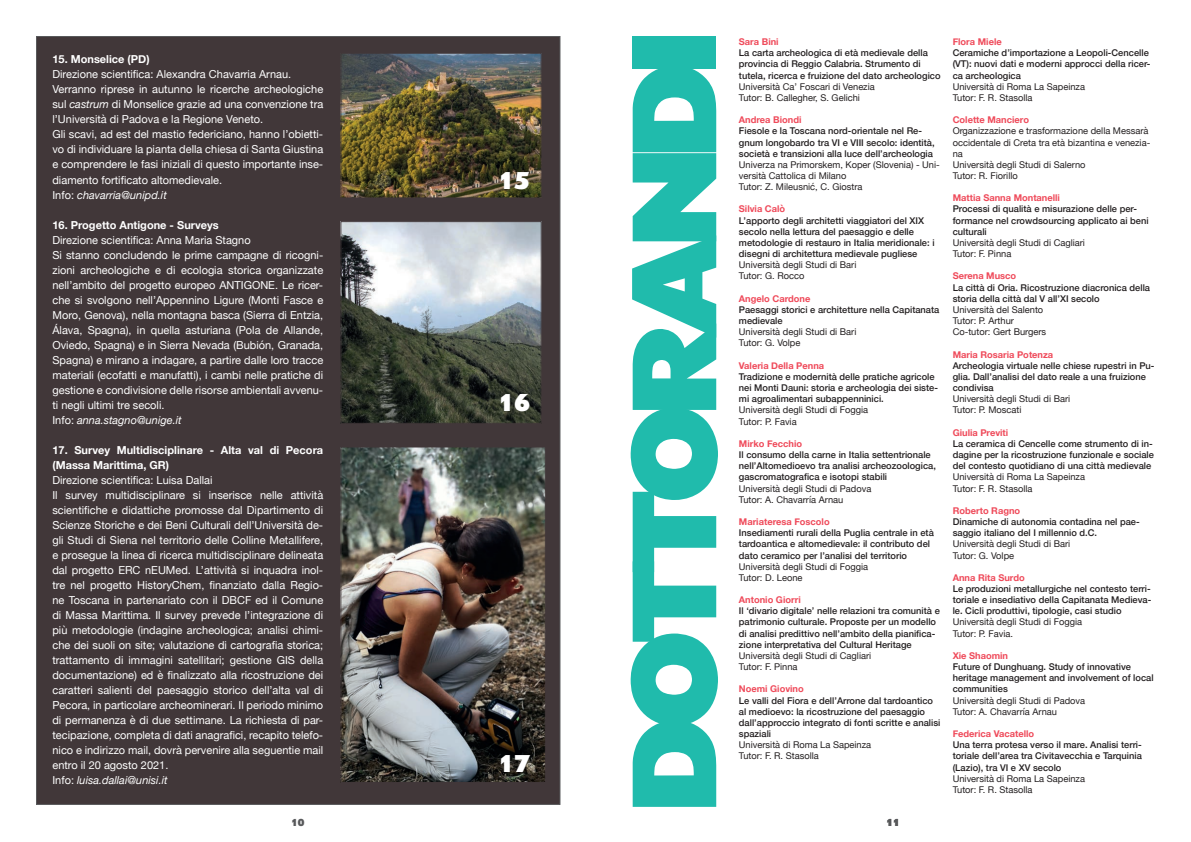
<style>
.page{position:relative;width:1191px;height:842px;background:#fff}
.page>*{position:absolute;margin:0;border:0;box-sizing:border-box;transform-origin:0 0}
.t1{font:118.3px "Granby Elephant BQ";letter-spacing:-.1em;color:#20bbac}
.t2{font:24px "Granby Elephant BQ";color:#fff}
.t3{font:11px/15px "Helvetica Neue";color:#fff}
.t4{font:700 11px/15px "Helvetica Neue";color:#fff}
.t5{font:10px "Granby Elephant BQ";color:#58595b}
.t6{font:500 9.3px/11.2px "Helvetica Neue";color:#231f20}
.t7{font:9.3px/11.2px "Helvetica Neue";color:#231f20}
.t8{font:700 9.3px "Helvetica Neue";color:#ef4a5a}
.s1{font-style:italic}
</style>
<div class="page">
<div style="left:36px;top:36px;width:524px;height:769px;background:#413739;border:1px solid #58595b"></div>
<img style="left:342px;top:55px;width:198px;height:141px">
<div style="left:340px;top:53px;width:202px;height:145px;border:1px solid #413739"></div>
<img style="left:342px;top:448px;width:202px;height:333px">
<div style="left:340px;top:446px;width:206px;height:337px;border:1px solid #413739"></div>
<img style="left:342px;top:223px;width:198px;height:199px">
<div style="left:340px;top:221px;width:202px;height:203px;border:1px solid #413739"></div>
<p class="t4" style="left:52px;top:52px;width:99px">15. Monselice (PD)</p>
<p class="t3" style="left:52px;top:68px;width:272px">Direzione scientifica: Alexandra Chavarria Arnau.<br>Verranno riprese in autunno le ricerche archeologiche sul <span class="s1">castrum</span> di Monselice grazie ad una convenzione tra l’Università di Padova e la Regione Veneto.<br>Gli scavi, ad est del mastio federiciano, hanno l’obietti&shy;vo di individuare la pianta della chiesa di Santa Giustina e comprendere le fasi iniziali di questo importante inse&shy;diamento fortificato altomedievale.<br>Info: <span class="s1">chavarria@unipd.it</span></p>
<p class="t4" style="left:52px;top:217px;width:168px">16. Progetto Antigone - Surveys</p>
<p class="t3" style="left:52px;top:233px;width:272px">Direzione scientifica: Anna Maria Stagno<br>Si stanno concludendo le prime campagne di ricogni&shy;zioni archeologiche e di ecologia storica organizzate nell’ambito del progetto europeo ANTIGONE. Le ricer&shy;che si svolgono nell’Appennino Ligure (Monti Fasce e Moro, Genova), nella montagna basca (Sierra di Entzia, Álava, Spagna), in quella asturiana (Pola de Allande, Oviedo, Spagna) e in Sierra Nevada (Bubión, Granada, Spagna) e mirano a indagare, a partire dalle loro tracce materiali (ecofatti e manufatti), i cambi nelle pratiche di gestione e condivisione delle risorse ambientali avvenu&shy;ti negli ultimi tre secoli.<br>Info: <span class="s1">anna.stagno@unige.it</span></p>
<p class="t4" style="left:52px;top:442px;width:272px">17. Survey Multidisciplinare - Alta val di Pecora (Massa Marittima, GR)</p>
<p class="t3" style="left:52px;top:473px;width:272px">Direzione scientifica: Luisa Dallai<br>Il survey multidisciplinare si inserisce nelle attività scientifiche e didattiche promosse dal Dipartimento di Scienze Storiche e dei Beni Culturali dell’Università de&shy;gli Studi di Siena nel territorio delle Colline Metallifere, e prosegue la linea di ricerca multidisciplinare delineata dal progetto ERC nEUMed. L’attività si inquadra inol&shy;tre nel progetto HistoryChem, finanziato dalla Regio&shy;ne Toscana in partenariato con il DBCF ed il Comune di Massa Marittima. Il survey prevede l’integrazione di più metodologie (indagine archeologica; analisi chimi&shy;che dei suoli on site; valutazione di cartografia storica; trattamento di immagini satellitari; gestione GIS della documentazione) ed è finalizzato alla ricostruzione dei caratteri salienti del paesaggio storico dell’alta val di Pecora, in particolare archeominerari. Il periodo minimo di permanenza è di due settimane. La richiesta di par&shy;tecipazione, completa di dati anagrafici, recapito telefo&shy;nico e indirizzo mail, dovrà pervenire alla seguentie mail entro il 20 agosto 2021.<br>Info: <span class="s1">luisa.dallai@unisi.it</span></p>
<p class="t5" style="left:291px;top:816px;width:15px">10</p>
<h2 class="t2" style="left:498px;top:165px;width:34px">15</h2>
<h2 class="t2" style="left:498px;top:387px;width:34px">16</h2>
<h2 class="t2" style="left:498px;top:747px;width:34px">17</h2>
<h1 class="t1" style="left:598px;top:813px;width:785px;rotate:-90deg">DOTTORANDI</h1>
<p class="t8" style="left:739px;top:34px;width:41px">Sara Bini</p>
<p class="t6" style="left:739px;top:47px;width:203px">La carta archeologica di età medievale della provincia di Reggio Calabria. Strumento di tutela, ricerca e fruizione del dato archeologico</p>
<p class="t7" style="left:739px;top:81px;width:137px">Università Ca’ Foscari di Venezia<br>Tutor: B. Callegher, S. Gelichi</p>
<p class="t8" style="left:739px;top:113px;width:64px">Andrea Biondi</p>
<p class="t6" style="left:739px;top:125px;width:197px">Fiesole e la Toscana nord-orientale nel Re&shy;gnum longobardo tra VI e VIII secolo: identità, società e transizioni alla luce dell’archeologia</p>
<p class="t7" style="left:739px;top:159px;width:202px">Univerza na Primorskem, Koper (Slovenia) - Uni&shy;versità Cattolica di Milano<br>Tutor: Z. Mileusnić, C. Giostra</p>
<p class="t8" style="left:739px;top:202px;width:48px">Silvia Calò</p>
<p class="t6" style="left:739px;top:214px;width:197px">L’apporto degli architetti viaggiatori del XIX secolo nella lettura del paesaggio e delle metodologie di restauro in Italia meridionale: i disegni di architettura medievale pugliese</p>
<p class="t7" style="left:739px;top:260px;width:119px">Università degli Studi di Bari<br>Tutor: G. Rocco</p>
<p class="t8" style="left:739px;top:291px;width:73px">Angelo Cardone</p>
<p class="t6" style="left:739px;top:303px;width:202px">Paesaggi storici e architetture nella Capitanata medievale</p>
<p class="t7" style="left:739px;top:327px;width:119px">Università degli Studi di Bari<br>Tutor: G. Volpe</p>
<p class="t8" style="left:739px;top:358px;width:87px">Valeria Della Penna</p>
<p class="t6" style="left:739px;top:370px;width:201px">Tradizione e modernità delle pratiche agricole nei Monti Dauni: storia e archeologia dei siste&shy;mi agroalimentari subappenninici.</p>
<p class="t7" style="left:739px;top:405px;width:131px">Università degli Studi di Foggia<br>Tutor: P. Favia</p>
<p class="t8" style="left:739px;top:436px;width:65px">Mirko Fecchio</p>
<p class="t6" style="left:739px;top:448px;width:198px">Il consumo della carne in Italia settentrionale nell’Altomedioevo tra analisi archeozoologica, gascromatografica e isotopi stabili</p>
<p class="t7" style="left:739px;top:483px;width:134px">Università degli Studi di Padova<br>Tutor: A. Chavarría Arnau</p>
<p class="t8" style="left:739px;top:514px;width:92px">Mariateresa Foscolo</p>
<p class="t6" style="left:739px;top:526px;width:196px">Insediamenti rurali della Puglia centrale in età tardoantica e altomedievale: il contributo del dato ceramico per l’analisi del territorio</p>
<p class="t7" style="left:739px;top:561px;width:131px">Università degli Studi di Foggia<br>Tutor: D. Leone</p>
<p class="t8" style="left:739px;top:592px;width:63px">Antonio Giorri</p>
<p class="t6" style="left:739px;top:605px;width:202px">Il ‘divario digitale’ nelle relazioni tra comunità e patrimonio culturale. Proposte per un modello di analisi predittivo nell’ambito della pianifica&shy;zione interpretativa del Cultural Heritage</p>
<p class="t7" style="left:739px;top:650px;width:134px">Università degli Studi di Cagliari<br>Tutor: F. Pinna</p>
<p class="t8" style="left:739px;top:682px;width:66px">Noemi Giovino</p>
<p class="t6" style="left:739px;top:694px;width:203px">Le valli del Fiora e dell’Arrone dal tardoantico al medioevo: la ricostruzione del paesaggio dall’approccio integrato di fonti scritte e analisi spaziali</p>
<p class="t7" style="left:739px;top:740px;width:134px">Università di Roma La Sapeinza<br>Tutor: F. R. Stasolla</p>
<p class="t5" style="left:886px;top:816px;width:15px">11</p>
<p class="t8" style="left:952px;top:34px;width:51px">Flora Miele</p>
<p class="t6" style="left:952px;top:47px;width:199px">Ceramiche d’importazione a Leopoli-Cencelle (VT): nuovi dati e moderni approcci della ricer&shy;ca archeologica</p>
<p class="t7" style="left:952px;top:81px;width:134px">Università di Roma La Sapeinza<br>Tutor: F. R. Stasolla</p>
<p class="t8" style="left:952px;top:113px;width:78px">Colette Manciero</p>
<p class="t7" style="left:952px;top:126px;width:199px">Organizzazione e trasformazione della Messarà occidentale di Creta tra età bizantina e venezia&shy;na<br>Università degli Studi di Salerno<br>Tutor: R. Fiorillo</p>
<p class="t8" style="left:952px;top:191px;width:109px">Mattia Sanna Montanelli</p>
<p class="t6" style="left:952px;top:203px;width:197px">Processi di qualità e misurazione delle per&shy;formance nel crowdsourcing applicato ai beni culturali</p>
<p class="t7" style="left:952px;top:238px;width:134px">Università degli Studi di Cagliari<br>Tutor: F. Pinna</p>
<p class="t8" style="left:952px;top:269px;width:65px">Serena Musco</p>
<p class="t6" style="left:952px;top:281px;width:199px">La città di Oria. Ricostruzione diacronica della storia della città dal V all’XI secolo</p>
<p class="t7" style="left:952px;top:305px;width:95px">Università del Salento<br>Tutor: P. Arthur<br>Co-tutor: Gert Burgers</p>
<p class="t8" style="left:952px;top:347px;width:102px">Maria Rosaria Potenza</p>
<p class="t6" style="left:952px;top:359px;width:203px">Archeologia virtuale nelle chiese rupestri in Pu&shy;glia. Dall’analisi del dato reale a una fruizione condivisa</p>
<p class="t7" style="left:952px;top:394px;width:119px">Università degli Studi di Bari<br>Tutor: P. Moscati</p>
<p class="t8" style="left:952px;top:425px;width:57px">Giulia Previti</p>
<p class="t6" style="left:952px;top:437px;width:203px">La ceramica di Cencelle come strumento di in&shy;dagine per la ricostruzione funzionale e sociale del contesto quotidiano di una città medievale</p>
<p class="t7" style="left:952px;top:472px;width:134px">Università di Roma La Sapeinza<br>Tutor: F. R. Stasolla</p>
<p class="t8" style="left:952px;top:503px;width:69px">Roberto Ragno</p>
<p class="t6" style="left:952px;top:515px;width:188px">Dinamiche di autonomia contadina nel pae&shy;saggio italiano del I millennio d.C.</p>
<p class="t7" style="left:952px;top:539px;width:119px">Università degli Studi di Bari<br>Tutor: G. Volpe</p>
<p class="t8" style="left:952px;top:570px;width:74px">Anna Rita Surdo</p>
<p class="t6" style="left:952px;top:582px;width:200px;text-align:justify">Le produzioni metallurgiche nel contesto terri&shy;toriale e insediativo della Capitanata Medieva&shy;le. Cicli produttivi, tipologie, casi studio</p>
<p class="t7" style="left:952px;top:617px;width:131px">Università degli Studi di Foggia<br>Tutor: P. Favia.</p>
<p class="t8" style="left:952px;top:648px;width:57px">Xie Shaomin</p>
<p class="t6" style="left:952px;top:660px;width:202px">Future of Dunghuang. Study of innovative heritage management and involvement of local communities</p>
<p class="t7" style="left:952px;top:695px;width:134px">Università degli Studi di Padova<br>Tutor: A. Chavarría Arnau</p>
<p class="t8" style="left:952px;top:726px;width:83px">Federica Vacatello</p>
<p class="t6" style="left:952px;top:738px;width:191px;text-align:justify">Una terra protesa verso il mare. Analisi terri&shy;toriale dell’area tra Civitavecchia e Tarquinia (Lazio), tra VI e XV secolo</p>
<p class="t7" style="left:952px;top:773px;width:134px">Università di Roma La Sapeinza<br>Tutor: F. R. Stasolla</p>
</div>
